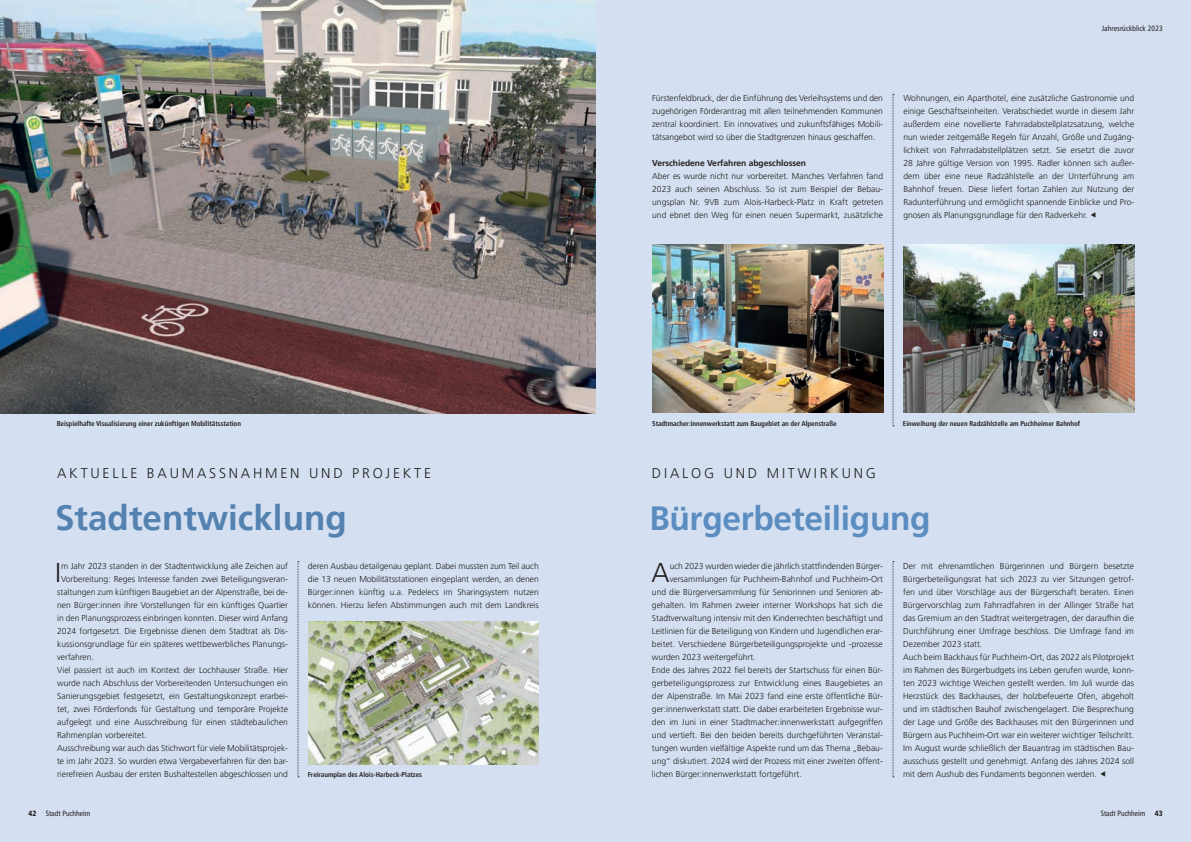
<style>
.page{position:relative;width:1191px;height:842px;background:#d4e0f1}
.page>*{position:absolute;margin:0;border:0;box-sizing:border-box;transform-origin:0 0}
.t1{font:700 35px "Frutiger LT Pro";color:#5482b0}
.t2{font:700 33.5px "Frutiger LT Pro";letter-spacing:-.01em;color:#5c8dc0}
.t3{font:300 27.2px "Frutiger LT Pro";color:#231f20}
.t4{font:300 14px "Frutiger LT Pro";letter-spacing:.2em;color:#231f20}
.t5{font:300 8.5px/13px "Frutiger LT Pro";color:#231f20;text-align:justify}
.t6{font:700 8.5px "Frutiger LT Pro";letter-spacing:-.005em;color:#231f20}
.t7{font:condensed 7.5px "Frutiger LT Pro";color:#231f20}
.t8{font:900 condensed 7.5px "Frutiger LT Pro";color:#231f20}
.t9{font:700 condensed 7px "Frutiger LT Pro";letter-spacing:-.005em;color:#231f20}
</style>
<div class="page">
<svg style="left:298px;top:561px;width:1px;height:217px"></svg>
<svg style="left:892px;top:561px;width:2px;height:217px"></svg>
<svg style="left:892px;top:94px;width:2px;height:333px"></svg>
<img style="left:308px;top:621px;width:231px;height:143px">
<img style="left:903px;top:244px;width:231px;height:168px">
<img style="left:652px;top:244px;width:231px;height:168px">
<img style="left:0;top:0;width:595px;height:413px">
<p class="t7" style="left:1101px;top:24px;width:62px">Jahresrückblick 2023</p>
<p class="t5" style="left:652px;top:92px;width:232px">Fürstenfeldbruck, der die Einführung des Verleihsystems und den zugehörigen Förderantrag mit allen teilnehmenden Kommunen zentral koordiniert. Ein innovatives und zukunftsfähiges Mobili&shy;tätsangebot wird so über die Stadtgrenzen hinaus geschaffen.</p>
<p class="t6" style="left:652px;top:158px;width:155px">Verschiedene Verfahren abgeschlossen</p>
<p class="t5" style="left:652px;top:170px;width:232px">Aber es wurde nicht nur vorbereitet. Manches Verfahren fand 2023 auch seinen Abschluss. So ist zum Beispiel der Bebau&shy;ungsplan Nr. 9VB zum Alois-Harbeck-Platz in Kraft getreten und ebnet den Weg für einen neuen Supermarkt, zusätzliche</p>
<p class="t5" style="left:903px;top:92px;width:232px">Wohnungen, ein Aparthotel, eine zusätzliche Gastronomie und einige Geschäftseinheiten. Verabschiedet wurde in diesem Jahr außerdem eine novellierte Fahrradabstellplatzsatzung, welche nun wieder zeitgemäße Regeln für Anzahl, Größe und Zugäng&shy;lichkeit von Fahrradabstellplätzen setzt. Sie ersetzt die zuvor 28 Jahre gültige Version von 1995. Radler können sich außer&shy;dem über eine neue Radzählstelle an der Unterführung am Bahnhof freuen. Diese liefert fortan Zahlen zur Nutzung der Radunterführung und ermöglicht spannende Einblicke und Pro&shy;gnosen als Planungsgrundlage für den Radverkehr.</p>
<p class="t9" style="left:57px;top:419px;width:186px">Beispielhafte Visualisierung einer zukünftigen Mobilitätsstation</p>
<p class="t9" style="left:652px;top:419px;width:186px">Stadtmacher:innenwerkstatt zum Baugebiet an der Alpenstraße</p>
<p class="t9" style="left:903px;top:419px;width:179px">Einweihung der neuen Radzählstelle am Puchheimer Bahnhof</p>
<h3 class="t4" style="left:57px;top:465px;width:375px">AKTUELLE BAUMASSNAHMEN UND PROJEKTE</h3>
<h1 class="t1" style="left:55px;top:497px;width:293px">Stadtentwicklung</h1>
<h3 class="t3" style="left:55px;top:557px;width:8px">I</h3>
<p class="t5" style="left:61px;top:560px;width:228px">m Jahr 2023 standen in der Stadtentwicklung alle Zeichen auf</p>
<p class="t5" style="left:61px;top:573px;width:228px">Vorbereitung: Reges Interesse fanden zwei Beteiligungsveran-</p>
<p class="t5" style="left:57px;top:586px;width:232px">staltungen zum künftigen Baugebiet an der Alpenstraße, bei de-</p>
<p class="t5" style="left:57px;top:599px;width:232px">nen Bürger:innen ihre Vorstellungen für ein künftiges Quartier</p>
<p class="t5" style="left:57px;top:612px;width:232px">in den Planungsprozess einbringen konnten. Dieser wird Anfang</p>
<p class="t5" style="left:57px;top:625px;width:232px">2024 fortgesetzt. Die Ergebnisse dienen dem Stadtrat als Dis-</p>
<p class="t5" style="left:57px;top:638px;width:232px">kussionsgrundlage für ein späteres wettbewerbliches Planungs-</p>
<p class="t5" style="left:57px;top:651px;width:38px">verfahren.</p>
<p class="t5" style="left:57px;top:664px;width:232px">Viel passiert ist auch im Kontext der Lochhauser Straße. Hier</p>
<p class="t5" style="left:57px;top:677px;width:232px">wurde nach Abschluss der Vorbereitenden Untersuchungen ein</p>
<p class="t5" style="left:57px;top:690px;width:232px">Sanierungsgebiet festgesetzt, ein Gestaltungskonzept erarbei-</p>
<p class="t5" style="left:57px;top:703px;width:232px">tet, zwei Förderfonds für Gestaltung und temporäre Projekte</p>
<p class="t5" style="left:57px;top:716px;width:232px">aufgelegt und eine Ausschreibung für einen städtebaulichen</p>
<p class="t5" style="left:57px;top:729px;width:91px">Rahmenplan vorbereitet.</p>
<p class="t5" style="left:57px;top:742px;width:232px">Ausschreibung war auch das Stichwort für viele Mobilitätsprojek-</p>
<p class="t5" style="left:57px;top:755px;width:232px">te im Jahr 2023. So wurden etwa Vergabeverfahren für den bar-</p>
<p class="t5" style="left:57px;top:768px;width:232px">rierefreien Ausbau der ersten Bushaltestellen abgeschlossen und</p>
<p class="t5" style="left:308px;top:560px;width:232px">deren Ausbau detailgenau geplant. Dabei mussten zum Teil auch die 13 neuen Mobilitätsstationen eingeplant werden, an denen Bürger:innen künftig u.a. Pedelecs im Sharingsystem nutzen können. Hierzu liefen Abstimmungen auch mit dem Landkreis</p>
<p class="t9" style="left:308px;top:770px;width:116px">Freiraumplan des Alois-Harbeck-Platzes</p>
<h3 class="t4" style="left:652px;top:465px;width:226px">DIALOG UND MITWIRKUNG</h3>
<h2 class="t2" style="left:649px;top:498px;width:283px">Bürgerbeteiligung</h2>
<h3 class="t3" style="left:651px;top:557px;width:20px">A</h3>
<p class="t5" style="left:669px;top:560px;width:215px">uch 2023 wurden wieder die jährlich stattfindenden Bürger-</p>
<p class="t5" style="left:669px;top:573px;width:215px">versammlungen für Puchheim-Bahnhof und Puchheim-Ort</p>
<p class="t5" style="left:652px;top:586px;width:232px">und die Bürgerversammlung für Seniorinnen und Senioren ab-</p>
<p class="t5" style="left:652px;top:599px;width:232px">gehalten. Im Rahmen zweier interner Workshops hat sich die</p>
<p class="t5" style="left:652px;top:612px;width:232px">Stadtverwaltung intensiv mit den Kinderrechten beschäftigt und</p>
<p class="t5" style="left:652px;top:625px;width:232px">Leitlinien für die Beteiligung von Kindern und Jugendlichen erar-</p>
<p class="t5" style="left:652px;top:638px;width:232px">beitet. Verschiedene Bürgerbeteiligungsprojekte und -prozesse</p>
<p class="t5" style="left:652px;top:651px;width:105px">wurden 2023 weitergeführt.</p>
<p class="t5" style="left:652px;top:664px;width:232px">Ende des Jahres 2022 fiel bereits der Startschuss für einen Bür-</p>
<p class="t5" style="left:652px;top:677px;width:232px">gerbeteiligungsprozess zur Entwicklung eines Baugebietes an</p>
<p class="t5" style="left:652px;top:690px;width:232px">der Alpenstraße. Im Mai 2023 fand eine erste öffentliche Bür-</p>
<p class="t5" style="left:652px;top:703px;width:232px">ger:innenwerkstatt statt. Die dabei erarbeiteten Ergebnisse wur-</p>
<p class="t5" style="left:652px;top:716px;width:232px">den im Juni in einer Stadtmacher:innenwerkstatt aufgegriffen</p>
<p class="t5" style="left:652px;top:729px;width:232px">und vertieft. Bei den beiden bereits durchgeführten Veranstal-</p>
<p class="t5" style="left:652px;top:742px;width:232px">tungen wurden vielfältige Aspekte rund um das Thema „Bebau-</p>
<p class="t5" style="left:652px;top:755px;width:232px">ung“ diskutiert. 2024 wird der Prozess mit einer zweiten öffent-</p>
<p class="t5" style="left:652px;top:768px;width:151px">lichen Bürger:innenwerkstatt fortgeführt.</p>
<p class="t5" style="left:903px;top:560px;width:232px;text-align:left">Der mit ehrenamtlichen Bürgerinnen und Bürgern besetzte Bürgerbeteiligungsrat hat sich 2023 zu vier Sitzungen getrof&shy;fen und über Vorschläge aus der Bürgerschaft beraten. Einen Bürgervorschlag zum Fahrradfahren in der Allinger Straße hat das Gremium an den Stadtrat weitergetragen, der daraufhin die Durchführung einer Umfrage beschloss. Die Umfrage fand im Dezember 2023 statt.<br>Auch beim Backhaus für Puchheim-Ort, das 2022 als Pilotprojekt im Rahmen des Bürgerbudgets ins Leben gerufen wurde, konn&shy;ten 2023 wichtige Weichen gestellt werden. Im Juli wurde das Herzstück des Backhauses, der holzbefeuerte Ofen, abgeholt und im städtischen Bauhof zwischengelagert. Die Besprechung der Lage und Größe des Backhauses mit den Bürgerinnen und Bürgern aus Puchheim-Ort war ein weiterer wichtiger Teilschritt.<br>Im August wurde schließlich der Bauantrag im städtischen Bau&shy;ausschuss gestellt und genehmigt. Anfang des Jahres 2024 soll mit dem Aushub des Fundaments begonnen werden.</p>
<p class="t8" style="left:28px;top:809px;width:9px">42</p>
<p class="t7" style="left:46px;top:809px;width:46px">Stadt Puchheim</p>
<p class="t7" style="left:1100px;top:809px;width:46px">Stadt Puchheim</p>
<p class="t8" style="left:1154px;top:809px;width:9px">43</p>
</div>
